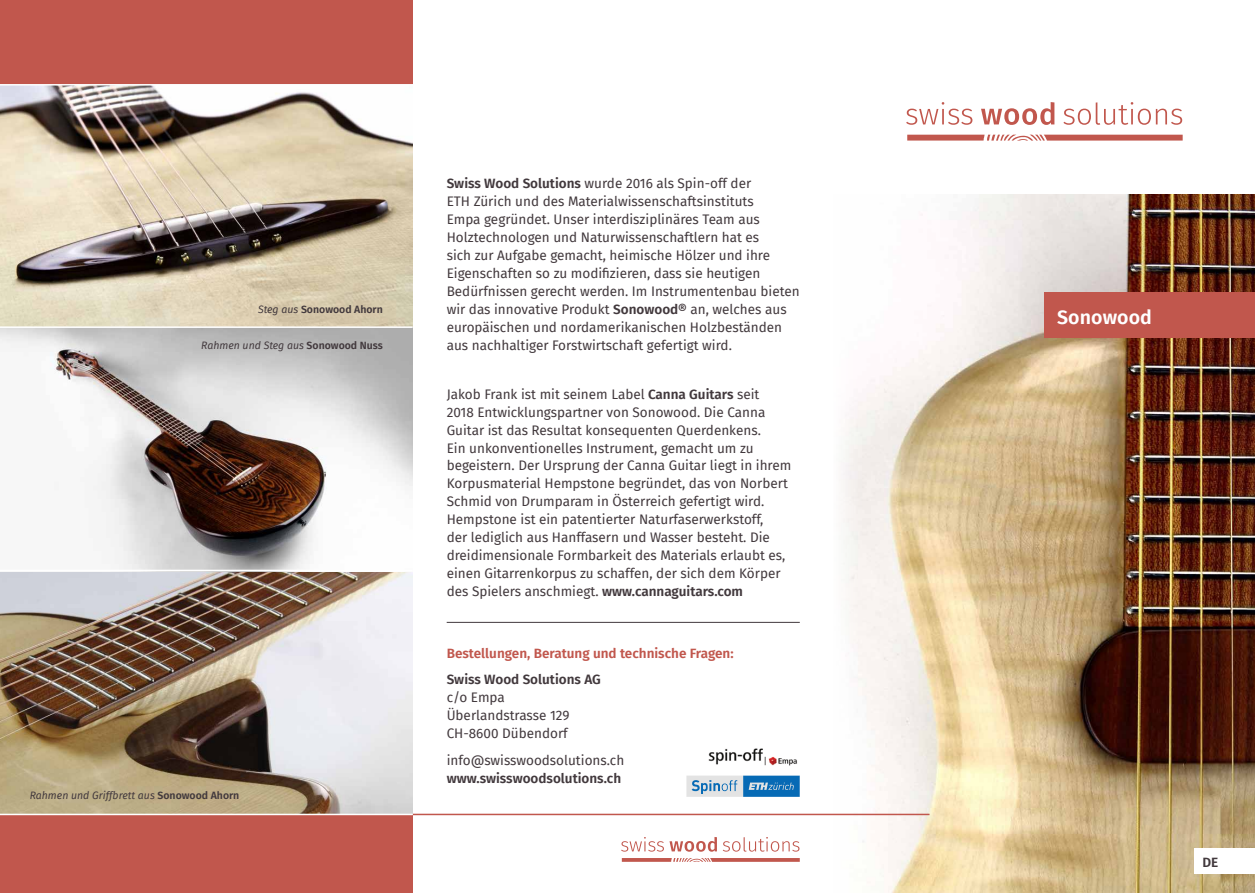
<style>
.page{position:relative;width:1255px;height:893px;background:#fff}
.page>*{position:absolute;margin:0;border:0;box-sizing:border-box;transform-origin:0 0}
.t1{font:600 19.5px "Fira Sans";letter-spacing:.005em;color:#fff}
.t2{font:13.5px/18px "Fira Sans";color:#42393d}
.t3{font:600 13.5px "Fira Sans";color:#42393d}
.t4{font:600 13.5px "Fira Sans";color:#c1574d}
.t5{font:italic 10.5px "Fira Sans";color:#42393d}
.t6{font:600 10.5px "Fira Sans";color:#42393d}
.s1{font-weight:400;font-style:italic}
.s2{font-weight:600;font-style:normal}
.s3{font-weight:600}
</style>
<div class="page">
<img style="left:833px;top:195px;width:421px;height:698px">
<hr style="left:412px;top:814px;width:517px;height:1px;background:#c1574d">
<div style="left:0;top:0;width:412px;height:893px;background:#c1574d"></div>
<div style="left:1044px;top:292px;width:210px;height:46px;background:#c1574d"></div>
<div style="left:1193px;top:848px;width:61px;height:26px;background:#fff"></div>
<hr style="left:446px;top:622px;width:353px;height:1px;background:#42393d">
<img style="left:0;top:86px;width:412px;height:728px">
<hr style="left:0;top:84px;width:429px;height:2px;background:#fff">
<hr style="left:0;top:326px;width:412px;height:2px;background:#fff">
<hr style="left:0;top:570px;width:412px;height:1px;background:#fff">
<hr style="left:0;top:814px;width:412px;height:1px;background:#fff">
<svg style="left:907px;top:135px;width:275px;height:6px;background:#cc776f"></svg>
<svg style="left:906px;top:102px;width:66px;height:23px"></svg>
<svg style="left:981px;top:102px;width:73px;height:23px"></svg>
<svg style="left:1063px;top:102px;width:119px;height:23px"></svg>
<svg style="left:621px;top:858px;width:178px;height:4px"></svg>
<svg style="left:621px;top:837px;width:178px;height:15px"></svg>
<img style="left:708px;top:748px;width:89px;height:18px">
<svg style="left:686px;top:776px;width:113px;height:21px;background:#72a5cb"></svg>
<p class="t6" style="left:258px;top:301px;width:126px"><span class="s1">Steg aus</span> Sonowood Ahorn</p>
<p class="t5" style="left:201px;top:337px;width:183px">Rahmen und Steg aus <span class="s2">Sonowood Nuss</span></p>
<p class="t5" style="left:30px;top:788px;width:211px">Rahmen und Griffbrett aus <span class="s2">Sonowood Ahorn</span></p>
<p class="t2" style="left:446px;top:174px;width:354px"><span class="s3">Swiss Wood Solutions</span> wurde 2016 als Spin-off der<br>ETH Zürich und des Materialwissenschaftsinstituts<br>Empa gegründet. Unser interdisziplinäres Team aus Holztechnologen und Naturwissenschaftlern hat es<br>sich zur Aufgabe gemacht, heimische Hölzer und ihre Eigenschaften so zu modifizieren, dass sie heutigen Bedürfnissen gerecht werden. Im Instrumentenbau bieten wir das innovative Produkt <span class="s3">Sonowood®</span> an, welches aus europäischen und nordamerikanischen Holzbeständen aus nachhaltiger Forstwirtschaft gefertigt wird.</p>
<p class="t2" style="left:446px;top:384px;width:346px">Jakob Frank ist mit seinem Label <span class="s3">Canna Guitars</span> seit<br>2018 Entwicklungspartner von Sonowood. Die Canna Guitar ist das Resultat konsequenten Querdenkens.<br>Ein unkonventionelles Instrument, gemacht um zu begeistern. Der Ursprung der Canna Guitar liegt in ihrem Korpusmaterial Hempstone begründet, das von Norbert Schmid von Drumparam in Österreich gefertigt wird.<br>Hempstone ist ein patentierter Naturfaserwerkstoff,<br>der lediglich aus Hanffasern und Wasser besteht. Die dreidimensionale Formbarkeit des Materials erlaubt es, einen Gitarrenkorpus zu schaffen, der sich dem Körper des Spielers anschmiegt. <span class="s3">www.cannaguitars.com</span></p>
<p class="t4" style="left:446px;top:642px;width:288px">Bestellungen, Beratung und technische Fragen:</p>
<p class="t3" style="left:446px;top:669px;width:156px">Swiss Wood Solutions AG</p>
<p class="t2" style="left:446px;top:688px;width:124px">c/o Empa<br>Überlandstrasse 129<br>CH-8600 Dübendorf</p>
<p class="t2" style="left:446px;top:751px;width:179px">info@swisswoodsolutions.ch</p>
<p class="t3" style="left:446px;top:767px;width:176px">www.swisswoodsolutions.ch</p>
<h1 class="t1" style="left:1057px;top:301px;width:96px">Sonowood</h1>
<p class="t3" style="left:1202px;top:851px;width:17px">DE</p>
</div>
